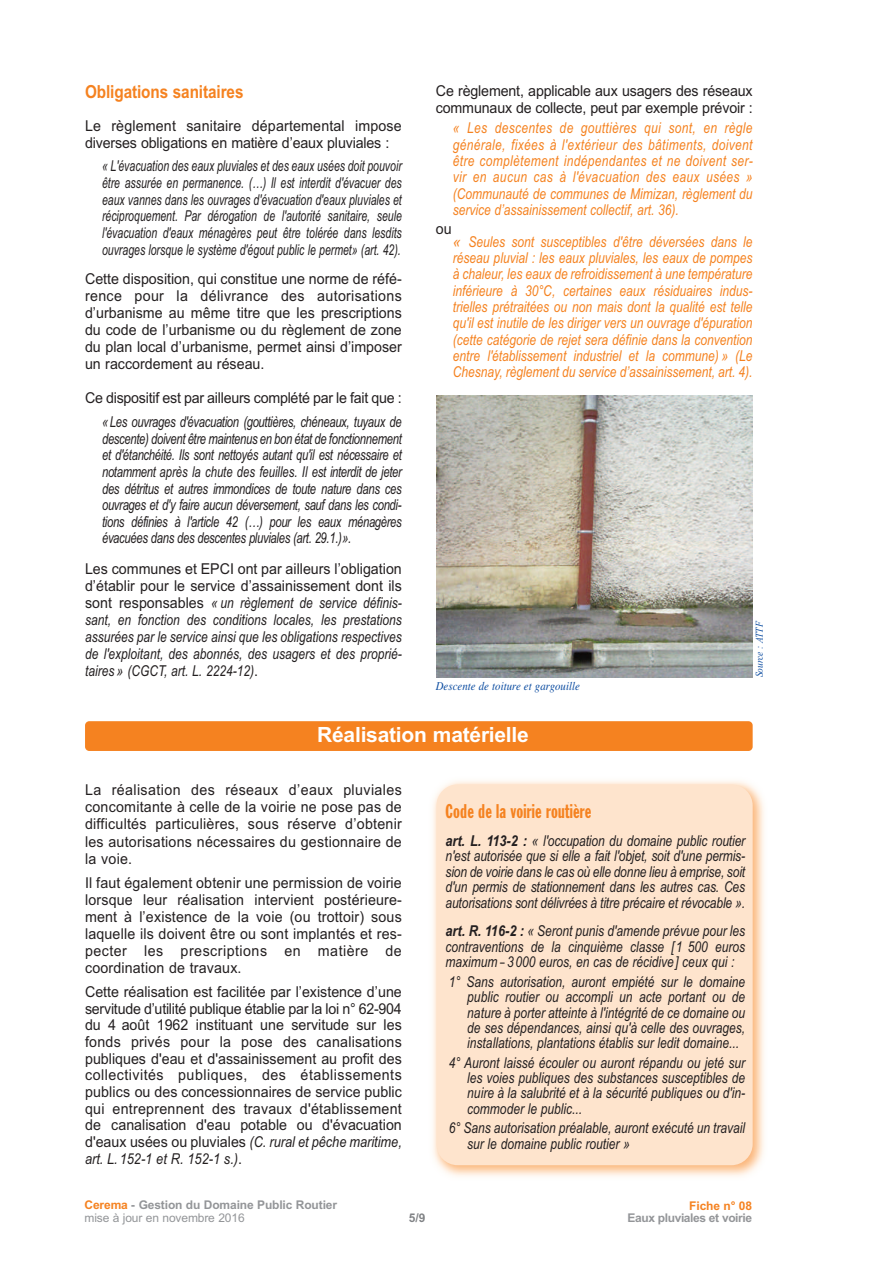
<style>
.page{position:relative;width:893px;height:1263px;background:#fff}
.page>*{position:absolute;margin:0;border:0;box-sizing:border-box;transform-origin:0 0}
.t1{font:700 21px "Arial";letter-spacing:-.01em;color:#fff}
.t2{font:19.5px "Franklin Gothic Extra Cond";letter-spacing:.01em;color:#f58220;scale:.95 1}
.t3{font:700 18px "Arial";letter-spacing:-.005em;color:#f58220;scale:.85 1}
.t4{font:15px/17.1px "Arial";color:#231f20;text-align:justify;scale:.95 1}
.t5{font:italic 15px/15.3px "Arial";color:#231f20;text-align:justify;scale:.8 1}
.t6{font:italic 15px/16.4px "Arial";color:#f58220;text-align:justify;scale:.95 1}
.t7{font:italic 15px/16.6px "Arial";color:#231f20;text-align:justify;scale:.75 1}
.t8{font:italic 15px/16.6px "Arial";color:#231f20;text-align:justify;scale:.7 1}
.t9{font:italic 15px/16.4px "Arial";color:#f58220;text-align:justify;scale:.8 1}
.t10{font:700 12px/13.5px "Arial";letter-spacing:-.01em;color:#939598}
.t11{font:italic 12px "Times";letter-spacing:.005em;color:#0d4da1;scale:.9 1}
.t12{font:700 12px "Arial";letter-spacing:-.035em;color:#939598}
.t13{font:700 12px "Arial";letter-spacing:-.01em;color:#f58220}
.t14{font:700 12px "Arial";color:#808285}
.t15{font:italic 10.5px "Times New Roman";color:#0d4da1;scale:.9 1}
.s1{font-style:normal}
.s2{font-style:italic}
.s3{color:#f58220}
.s4{font-weight:400}
.s5{font-weight:700}
</style>
<div class="page">
<div style="left:85px;top:721px;width:668px;height:30px;background:#f58220;border-radius:4px"></div>
<img style="left:433px;top:781px;width:331px;height:396px">
<div style="left:436px;top:784px;width:317px;height:381px;background:#fee4cd;border-radius:21px"></div>
<img style="left:436px;top:395px;width:317px;height:282px">
<p class="t3" style="left:85px;top:81px;width:188px">Obligations sanitaires</p>
<p class="t4" style="left:85px;top:118px;width:335px;line-height:16.6px">Le règlement sanitaire départemental impose diverses obligations en matière d’eaux pluviales :</p>
<p class="t8" style="left:102px;top:158px;width:430px">« L'évacuation des eaux pluviales et des eaux usées doit pouvoir être assurée en permanence. (…) Il est interdit d'évacuer des eaux vannes dans les ouvrages d'évacuation d'eaux pluviales et réciproquement. Par dérogation de l'autorité sanitaire, seule l'évacuation d'eaux ménagères peut être tolérée dans lesdits ouvrages lorsque le système d'égout public le permet» (art. 42).</p>
<p class="t4" style="left:85px;top:270px;width:335px">Cette disposition, qui constitue une norme de réfé&shy;rence pour la délivrance des autorisations d’urbanisme au même titre que les prescriptions du code de l’urbanisme ou du règlement de zone du plan local d’urbanisme, permet ainsi d’imposer un raccordement au réseau.</p>
<p class="t4" style="left:85px;top:389px;width:335px">Ce dispositif est par ailleurs complété par le fait que :</p>
<p class="t7" style="left:102px;top:413px;width:401px">« Les ouvrages d'évacuation (gouttières, chéneaux, tuyaux de descente) doivent être maintenus en bon état de fonctionnement et d'étanchéité. Ils sont nettoyés autant qu'il est nécessaire et notamment après la chute des feuilles. Il est interdit de jeter des détritus et autres immondices de toute nature dans ces ouvrages et d'y faire aucun déversement, sauf dans les condi&shy;tions définies à l'article 42 (…) pour les eaux ménagères évacuées dans des descentes pluviales (art. 29.1.)».</p>
<p class="t5" style="left:85px;top:561px;width:397px;line-height:17px"><span class="s1">Les communes et EPCI ont par ailleurs l’obligation d’établir pour le service d’assainissement dont ils sont responsables</span> « un règlement de service définis&shy;sant, en fonction des conditions locales, les prestations assurées par le service ainsi que les obligations respectives de l'exploitant, des abonnés, des usagers et des proprié&shy;taires » (CGCT, art. L. 2224-12)<span class="s1">.</span></p>
<p class="t4" style="left:436px;top:82px;width:335px">Ce règlement, applicable aux usagers des réseaux communaux de collecte, peut par exemple prévoir :</p>
<p class="t9" style="left:453px;top:120px;width:376px">« Les descentes de gouttières qui sont, en règle générale, fixées à l'extérieur des bâtiments, doivent être complètement indépendantes et ne doivent ser&shy;vir en aucun cas à l'évacuation des eaux usées » (Communauté de communes de Mimizan, règlement du service d’assainissement collectif, art. 36).</p>
<p class="t4" style="left:436px;top:220px;width:18px">ou</p>
<p class="t6" style="left:453px;top:233px;width:317px">« Seules sont susceptibles d'être déversées dans le réseau pluvial : les eaux pluviales, les eaux de pompes à chaleur, les eaux de refroidissement à une température inférieure à 30°C, certaines eaux résiduaires indus&shy;trielles prétraitées ou non mais dont la qualité est telle qu'il est inutile de les diriger vers un ouvrage d'épuration (cette catégorie de rejet sera définie dans la convention entre l'établissement industriel et la commune) » (Le Chesnay, règlement du service d’assainissement, art. 4).</p>
<p class="t11" style="left:436px;top:679px;width:162px">Descente de toiture et gargouille</p>
<p class="t15" style="left:753px;top:677px;width:64px;rotate:-90deg">Source : ATTF</p>
<h1 class="t1" style="left:317px;top:723px;width:213px">Réalisation matérielle</h1>
<p class="t4" style="left:85px;top:781px;width:335px">La réalisation des réseaux d’eaux pluviales concomitante à celle de la voirie ne pose pas de difficultés particulières, sous réserve d’obtenir les autorisations nécessaires du gestionnaire de la voie.</p>
<p class="t4" style="left:85px;top:874px;width:335px">Il faut également obtenir une permission de voirie lorsque leur réalisation intervient postérieure&shy;ment à l’existence de la voie (ou trottoir) sous laquelle ils doivent être ou sont implantés et res&shy;pecter les prescriptions en matière de coordination de travaux.</p>
<p class="t4" style="left:85px;top:983px;width:335px;line-height:16.6px">Cette réalisation est facilitée par l’existence d’une servitude d’utilité publique établie par la loi n° 62-904 du 4 août 1962 instituant une servitude sur les fonds privés pour la pose des canalisations publiques d'eau et d'assainissement au profit des collectivités publiques, des établissements publics ou des concessionnaires de service public qui entreprennent des travaux d'établissement de canalisation d'eau potable ou d'évacuation d'eaux usées ou pluviales <span class="s2">(C. rural et pêche maritime, art. L. 152-1 et R. 152-1 s.)</span>.</p>
<p class="t10" style="left:85px;top:1198px;width:254px"><span class="s3">Cerema</span> - Gestion du Domaine Public Routier <span class="s4">mise à jour en novembre 2016</span></p>
<p class="t14" style="left:409px;top:1211px;width:18px">5/9</p>
<h2 class="t2" style="left:445px;top:804px;width:155px">Code de la voirie routière</h2>
<p class="t5" style="left:446px;top:832px;width:376px"><span class="s5">art. L. 113-2 :</span> « l'occupation du domaine public routier n'est autorisée que si elle a fait l'objet, soit d'une permis&shy;sion de voirie dans le cas où elle donne lieu à emprise, soit d'un permis de stationnement dans les autres cas. Ces autorisations sont délivrées à titre précaire et révocable ».</p>
<p class="t5" style="left:446px;top:923px;width:376px"><span class="s5">art. R. 116-2 :</span> « Seront punis d'amende prévue pour les contraventions de la cinquième classe [1 500 euros maximum – 3000 euros, en cas de récidive] ceux qui :</p>
<p class="t5" style="left:467px;top:974px;width:349px;text-indent:-18px">1° Sans autorisation, auront empiété sur le domaine public routier ou accompli un acte portant ou de nature à porter atteinte à l'intégrité de ce domaine ou de ses dépendances, ainsi qu'à celle des ouvrages, installations, plantations établis sur ledit domaine...</p>
<p class="t5" style="left:467px;top:1055px;width:349px;text-indent:-18px">4° Auront laissé écouler ou auront répandu ou jeté sur les voies publiques des substances susceptibles de nuire à la salubrité et à la sécurité publiques ou d'in&shy;commoder le public...</p>
<p class="t5" style="left:467px;top:1120px;width:349px;text-indent:-18px">6° Sans autorisation préalable, auront exécuté un travail sur le domaine public routier »</p>
<p class="t13" style="left:689px;top:1199px;width:64px">Fiche n° 08</p>
<p class="t12" style="left:628px;top:1211px;width:126px">Eaux pluviales et voirie</p>
</div>
